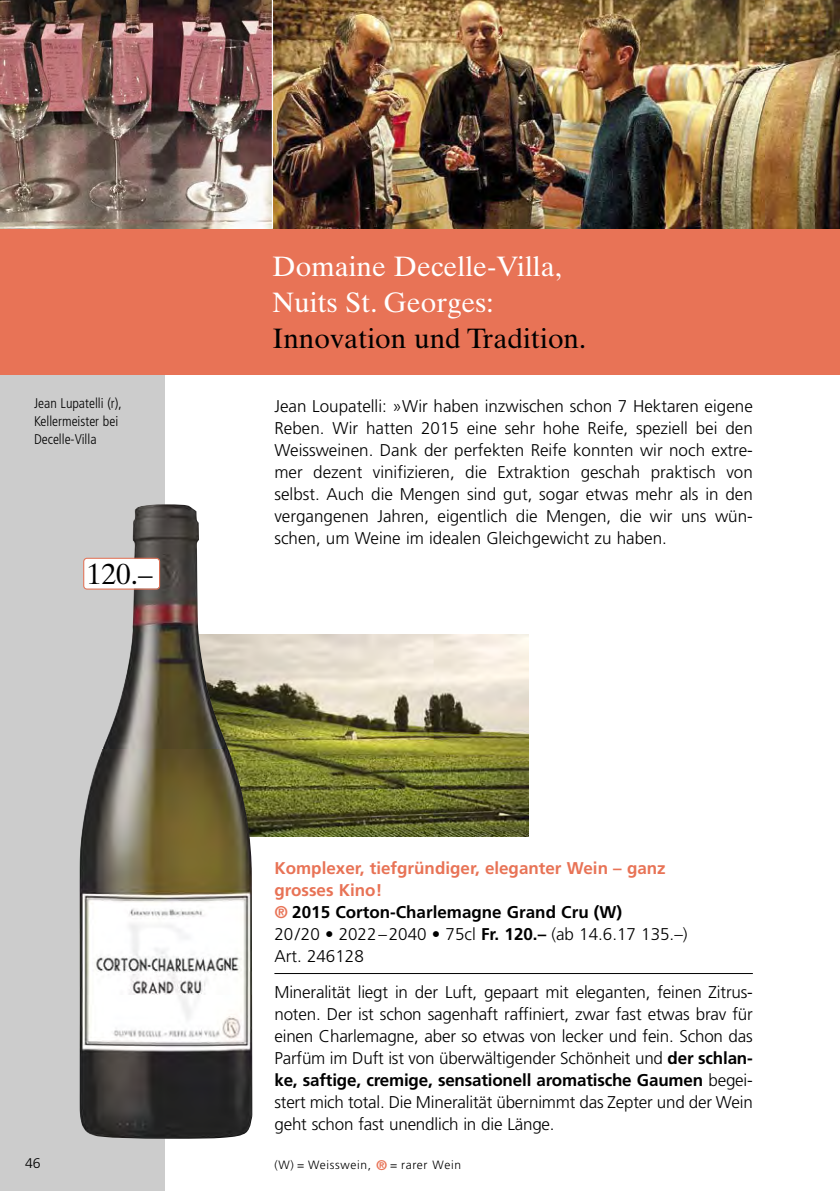
<style>
.page{position:relative;width:840px;height:1191px;background:#fff}
.page>*{position:absolute;margin:0;border:0;box-sizing:border-box;transform-origin:0 0}
.t1{font:29px "Times Ten";color:#000}
.t2{font:28px/36px "Times Ten";color:#fff}
.t3{font:28px "Times Ten";color:#000}
.t4{font:300 17px/22px "Frutiger";letter-spacing:-.01em;color:#000;text-align:justify}
.t5{font:700 17px/22px "Frutiger";color:#e87356}
.t6{font:300 condensed 14px/18px "Frutiger";color:#000}
.t7{font:300 14px "Frutiger";color:#000}
.t8{font:300 12px "Frutiger";letter-spacing:.055em;color:#000}
.s1{color:#000}
.s2{font-weight:300;color:#000}
.s3{font-weight:700}
.s4{font-weight:700;font-size:14px;color:#e87356}
</style>
<div class="page">
<img style="left:252px;top:634px;width:276px;height:202px">
<hr style="left:274px;top:973px;width:478px;height:1px;background:#000">
<div style="left:0;top:374px;width:164px;height:817px;background:#ccc"></div>
<div style="left:0;top:228px;width:839px;height:146px;background:#e87356"></div>
<img style="left:273px;top:0;width:566px;height:228px">
<img style="left:0;top:0;width:272px;height:228px">
<img style="left:80px;top:504px;width:172px;height:634px">
<div style="left:84px;top:559px;width:75px;height:29px;background:#fff;border-radius:3px"></div>
<div style="left:83px;top:558px;width:77px;height:31px;border:2px solid #e87356;border-radius:4px"></div>
<p class="t6" style="left:34px;top:395px;width:89px">Jean Lupatelli (r),<br>Kellermeister bei<br>Decelle-Villa</p>
<h1 class="t1" style="left:87px;top:563px;width:67px">120.–</h1>
<p class="t7" style="left:25px;top:1157px;width:17px">46</p>
<h2 class="t2" style="left:272px;top:251px;width:290px">Domaine Decelle-Villa,<br>Nuits St. Georges:</h2>
<h2 class="t3" style="left:272px;top:328px;width:315px">Innovation und Tradition.</h2>
<p class="t4" style="left:274px;top:396px;width:479px">Jean Loupatelli: »Wir haben inzwischen schon 7 Hektaren eigene Reben. Wir hatten 2015 eine sehr hohe Reife, speziell bei den Weissweinen. Dank der perfekten Reife konnten wir noch extre&shy;mer dezent vinifizieren, die Extraktion geschah praktisch von selbst. Auch die Mengen sind gut, sogar etwas mehr als in den vergangenen Jahren, eigentlich die Mengen, die wir uns wün&shy;schen, um Weine im idealen Gleichgewicht zu haben.</p>
<p class="t5" style="left:274px;top:858px;width:414px">Komplexer, tiefgründiger, eleganter Wein – ganz grosses Kino!<br>® <span class="s1">2015 Corton-Charlemagne Grand Cru (W)<br></span><span class="s2">20/20 • 2022–2040 • 75cl</span> <span class="s1">Fr. 120.–</span> <span class="s2">(ab 14.6.17 135.–)<br>Art. 246128</span></p>
<p class="t4" style="left:274px;top:982px;width:479px">Mineralität liegt in der Luft, gepaart mit eleganten, feinen Zitrus - noten. Der ist schon sagenhaft raffiniert, zwar fast etwas brav für einen Charlemagne, aber so etwas von lecker und fein. Schon das Parfüm im Duft ist von überwältigender Schönheit und <span class="s3">der schlan&shy;ke, saftige, cremige, sensationell aromatische Gaumen</span> begei&shy;stert mich total. Die Mineralität übernimmt das Zepter und der Wein geht schon fast unendlich in die Länge.</p>
<p class="t8" style="left:274px;top:1159px;width:188px">(W) = Weisswein, <span class="s4">®</span> = rarer Wein</p>
</div>
